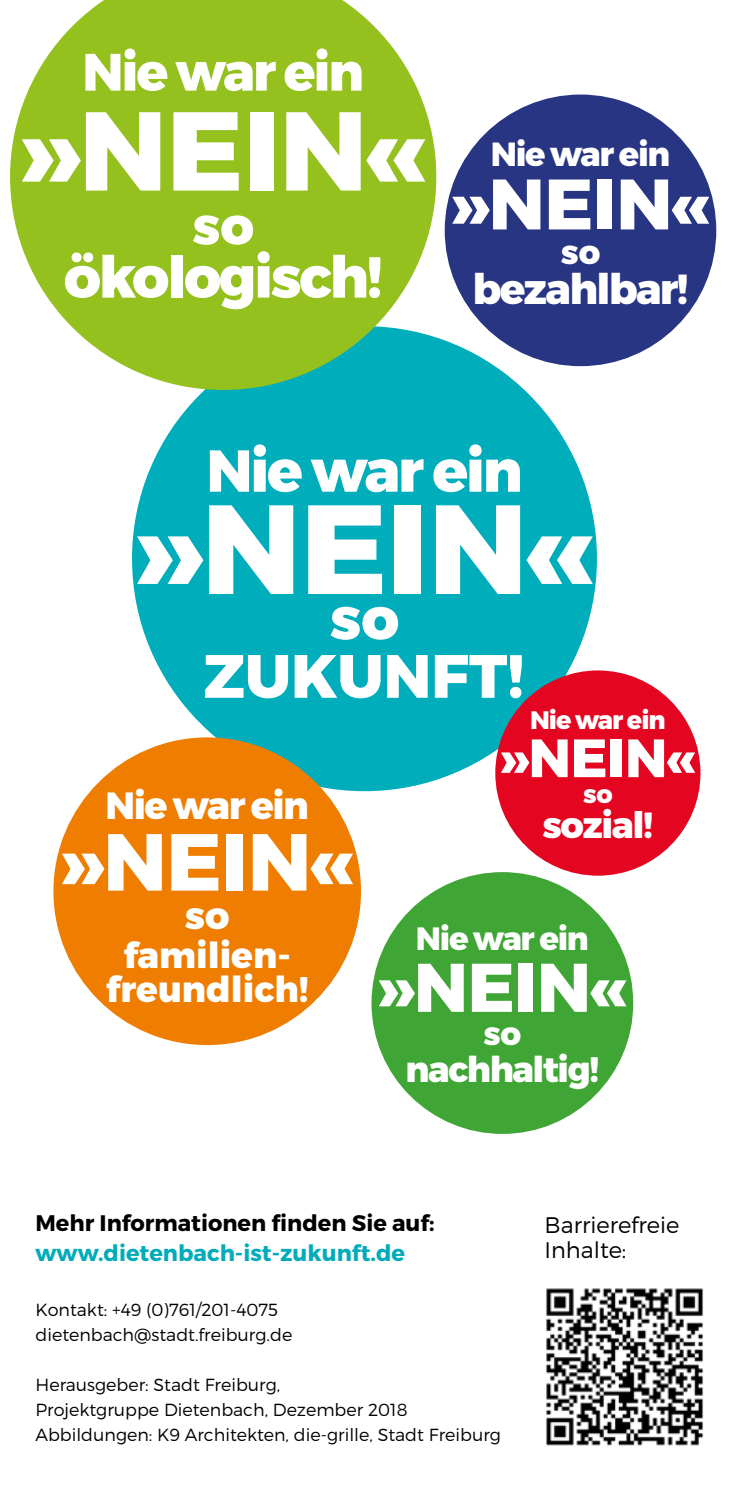
<style>
.page{position:relative;width:745px;height:1489px;background:#fff}
.page>*{position:absolute;margin:0;border:0;box-sizing:border-box;transform-origin:0 0}
.t1{font:800 126.5px "Montserrat";color:#fff}
.t2{font:800 111.75px "Montserrat";color:#fff}
.t3{font:800 80.5px "Montserrat";color:#fff}
.t4{font:800 71.25px "Montserrat";color:#fff}
.t5{font:800 68.5px "Montserrat";color:#fff}
.t6{font:800 61px "Montserrat";color:#fff}
.t7{font:800 59px "Montserrat";letter-spacing:-.04em;color:#fff}
.t8{font:800 57.75px "Montserrat";letter-spacing:-.04em;color:#fff}
.t9{font:800 53.75px "Montserrat";color:#fff}
.t10{font:800 52.5px "Montserrat";letter-spacing:-.04em;color:#fff}
.t11{font:800 42px "Montserrat";letter-spacing:-.04em;color:#fff}
.t12{font:800 37.75px "Montserrat";letter-spacing:-.04em;color:#fff}
.t13{font:800 36.25px "Montserrat";letter-spacing:-.04em;color:#fff}
.t14{font:800 35.75px/34.5px "Montserrat";color:#fff;text-align:center}
.t15{font:800 35.5px "Montserrat";letter-spacing:-.04em;color:#fff}
.t16{font:800 33.5px "Montserrat";letter-spacing:-.04em;color:#fff}
.t17{font:800 32.25px "Montserrat";letter-spacing:-.04em;color:#fff}
.t18{font:800 25.25px "Montserrat";letter-spacing:-.04em;color:#fff}
.t19{font:700 22.5px/30px "Montserrat";color:#000}
.t20{font:300 22.5px/25px "Montserrat";color:#000}
.t21{font:300 17.5px "Montserrat";color:#000}
.s1{font-size:125.5px}
.s2{color:#00acba}
</style>
<div class="page">
<div style="left:132px;top:326px;width:464px;height:465px;background:#00adba;border-radius:50%"></div>
<div style="left:371px;top:872px;width:261px;height:261px;background:#3fa535;border-radius:50%"></div>
<div style="left:444px;top:94px;width:271px;height:272px;background:#283583;border-radius:50%"></div>
<svg style="left:10px;top:0;width:426px;height:390px;fill:#95c11f"></svg>
<div style="left:53px;top:737px;width:308px;height:308px;background:#ef7d00;border-radius:50%"></div>
<div style="left:495px;top:670px;width:205px;height:205px;background:#e40521;border-radius:50%"></div>
<img style="left:546px;top:1288px;width:158px;height:158px">
<p class="t10" style="left:82px;top:39px;width:283px">Nie war ein</p>
<p class="t2" style="left:20px;top:81px;width:407px">»NEIN«</p>
<p class="t10" style="left:192px;top:193px;width:63px">so</p>
<p class="t8" style="left:64px;top:241px;width:320px">ökologisch!</p>
<p class="t16" style="left:490px;top:133px;width:181px">Nie war ein</p>
<p class="t4" style="left:451px;top:160px;width:260px">»NEIN«</p>
<p class="t16" style="left:560px;top:231px;width:41px">so</p>
<p class="t11" style="left:472px;top:263px;width:217px">bezahlbar!</p>
<p class="t7" style="left:206px;top:434px;width:317px">Nie war ein</p>
<p class="t1" style="left:135px;top:470px;width:393px"><span class="s1">»</span>NEIN</p>
<p class="t7" style="left:329px;top:581px;width:265px">so <sup>«</sup></p>
<p class="t6" style="left:203px;top:638px;width:322px">ZUKUNFT!</p>
<p class="t12" style="left:105px;top:781px;width:204px">Nie war ein</p>
<p class="t3" style="left:61px;top:811px;width:294px">»NEIN«</p>
<p class="t12" style="left:185px;top:892px;width:46px">so</p>
<p class="t14" style="left:106px;top:938px;width:204px">familien&shy;freundlich!</p>
<p class="t18" style="left:529px;top:704px;width:137px">Nie war ein</p>
<p class="t9" style="left:500px;top:724px;width:197px">»NEIN«</p>
<p class="t18" style="left:582px;top:778px;width:31px">so</p>
<p class="t13" style="left:542px;top:802px;width:112px">sozial!</p>
<p class="t17" style="left:415px;top:918px;width:174px">Nie war ein</p>
<p class="t5" style="left:377px;top:944px;width:250px">»NEIN«</p>
<p class="t17" style="left:483px;top:1013px;width:39px">so</p>
<p class="t15" style="left:405px;top:1047px;width:195px">nachhaltig!</p>
<h2 class="t19" style="left:35px;top:1207px;width:400px">Mehr Informationen finden Sie auf: <span class="s2">www.dietenbach-ist-zukunft.de</span></h2>
<p class="t21" style="left:35px;top:1298px;width:244px">Kontakt: +49 (0)761/201-4075</p>
<p class="t21" style="left:35px;top:1323px;width:258px">dietenbach@stadt.freiburg.de</p>
<p class="t21" style="left:35px;top:1373px;width:246px">Herausgeber: Stadt Freiburg,</p>
<p class="t21" style="left:35px;top:1398px;width:373px">Projektgruppe Dietenbach, Dezember 2018</p>
<p class="t21" style="left:35px;top:1423px;width:467px">Abbildungen: K9 Architekten, die-grille, Stadt Freiburg</p>
<h3 class="t20" style="left:544px;top:1211px;width:136px">Barrierefreie<br>Inhalte:</h3>
</div>
